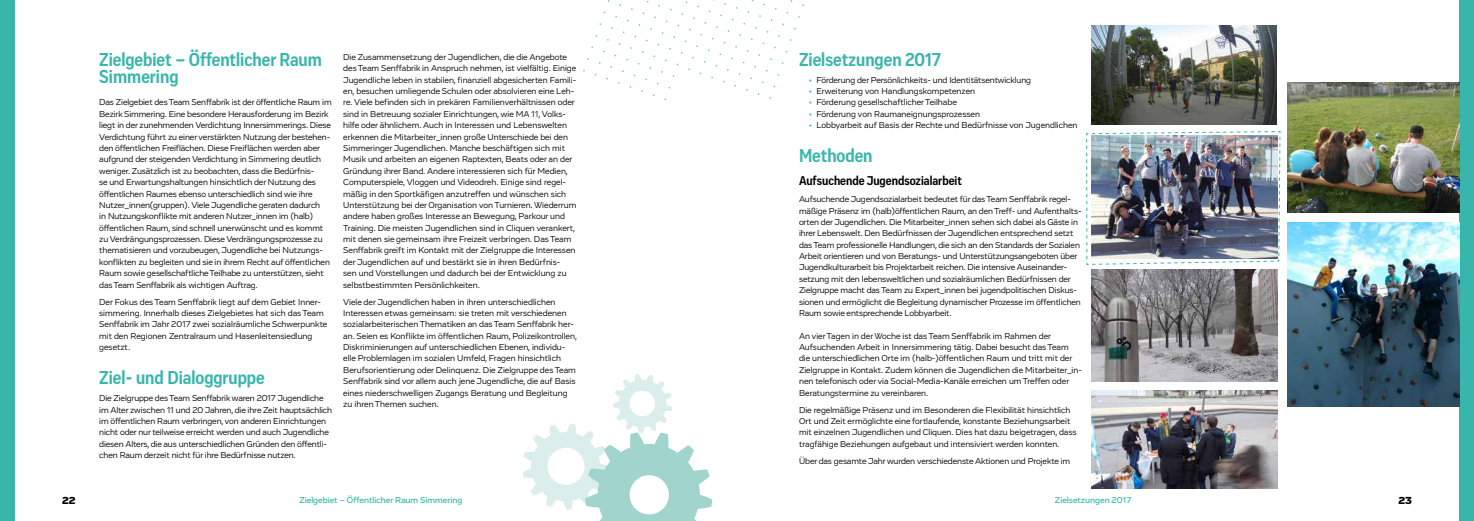
<style>
.page{position:relative;width:1474px;height:521px;background:#fff}
.page>*{position:absolute;margin:0;border:0;box-sizing:border-box;transform-origin:0 0}
.t1{font:700 19.25px/17.5px "Vito Condensed";color:#38b6ab}
.t2{font:700 13.12px "Vito Condensed";color:#000}
.t3{font:900 10.5px "Vito";color:#000}
.t4{font:8.75px/11.4px "Vito";letter-spacing:-.005em;color:#000}
.t5{font:500 8.75px "Vito";color:#38b6ab}
.s1{color:#38b6ab}
</style>
<div class="page">
<div style="left:1458px;top:0;width:15px;height:521px;background:#38b6ab"></div>
<div style="left:0;top:0;width:15px;height:521px;background:#38b6ab"></div>
<svg style="left:523px;top:374px;width:189px;height:147px"></svg>
<img style="left:1287px;top:83px;width:172px;height:129px">
<img style="left:1287px;top:222px;width:172px;height:185px">
<img style="left:1091px;top:25px;width:185px;height:100px">
<img style="left:1091px;top:270px;width:186px;height:111px">
<img style="left:1091px;top:391px;width:186px;height:97px">
<img style="left:1086px;top:131px;width:194px;height:134px">
<h1 class="t1" style="left:99px;top:50px;width:224px">Zielgebiet – Öffentlicher Raum<br>Simmering</h1>
<p class="t4" style="left:99px;top:97px;width:234px">Das Zielgebiet des Team Senffabrik ist der öffentliche Raum im Bezirk Simmering. Eine besondere Herausforderung im Bezirk liegt in der zunehmenden Verdichtung Innersimmerings. Diese Verdichtung führt zu einer verstärkten Nutzung der bestehen&shy;den öffentlichen Freiflächen. Diese Freiflächen werden aber aufgrund der steigenden Verdichtung in Simmering deutlich weniger. Zusätzlich ist zu beobachten, dass die Bedürfnis-<br>se und Erwartungshaltungen hinsichtlich der Nutzung des öffentlichen Raumes ebenso unterschiedlich sind wie ihre Nutzer_innen(gruppen). Viele Jugendliche geraten dadurch<br>in Nutzungskonflikte mit anderen Nutzer_innen im (halb) öffentlichen Raum, sind schnell unerwünscht und es kommt zu Verdrängungsprozessen. Diese Verdrängungsprozesse zu thematisieren und vorzubeugen, Jugendliche bei Nutzungs&shy;konflikten zu begleiten und sie in ihrem Recht auf öffentlichen Raum sowie gesellschaftliche Teilhabe zu unterstützen, sieht das Team Senffabrik als wichtigen Auftrag.</p>
<p class="t4" style="left:99px;top:296px;width:230px">Der Fokus des Team Senffabrik liegt auf dem Gebiet Inner&shy;simmering. Innerhalb dieses Zielgebietes hat sich das Team Senffabrik im Jahr 2017 zwei sozialräumliche Schwerpunkte mit den Regionen Zentralraum und Hasenleitensiedlung gesetzt.</p>
<h1 class="t1" style="left:99px;top:369px;width:167px">Ziel- und Dialoggruppe</h1>
<p class="t4" style="left:99px;top:393px;width:234px">Die Zielgruppe des Team Senffabrik waren 2017 Jugendliche im Alter zwischen 11 und 20 Jahren, die ihre Zeit hauptsächlich im öffentlichen Raum verbringen, von anderen Einrichtungen nicht oder nur teilweise erreicht werden und auch Jugendliche diesen Alters, die aus unterschiedlichen Gründen den öffentli&shy;chen Raum derzeit nicht für ihre Bedürfnisse nutzen.</p>
<p class="t4" style="left:343px;top:51px;width:235px">Die Zusammensetzung der Jugendlichen, die die Angebote des Team Senffabrik in Anspruch nehmen, ist vielfältig. Einige Jugendliche leben in stabilen, finanziell abgesicherten Famili&shy;en, besuchen umliegende Schulen oder absolvieren eine Leh&shy;re. Viele befinden sich in prekären Familienverhältnissen oder sind in Betreuung sozialer Einrichtungen, wie MA 11, Volks&shy;hilfe oder ähnlichem. Auch in Interessen und Lebenswelten erkennen die Mitarbeiter_innen große Unterschiede bei den Simmeringer Jugendlichen. Manche beschäftigen sich mit Musik und arbeiten an eigenen Raptexten, Beats oder an der Gründung ihrer Band. Andere interessieren sich für Medien, Computerspiele, Vloggen und Videodreh. Einige sind regel&shy;mäßig in den Sportkäfigen anzutreffen und wünschen sich Unterstützung bei der Organisation von Turnieren. Wiederrum andere haben großes Interesse an Bewegung, Parkour und Training. Die meisten Jugendlichen sind in Cliquen verankert, mit denen sie gemeinsam ihre Freizeit verbringen. Das Team Senffabrik greift im Kontakt mit der Zielgruppe die Interessen der Jugendlichen auf und bestärkt sie in ihren Bedürfnis-<br>sen und Vorstellungen und dadurch bei der Entwicklung zu selbstbestimmten Persönlichkeiten.</p>
<p class="t4" style="left:343px;top:296px;width:235px">Viele der Jugendlichen haben in ihren unterschiedlichen Interessen etwas gemeinsam: sie treten mit verschiedenen sozialarbeiterischen Thematiken an das Team Senffabrik her&shy;an. Seien es Konflikte im öffentlichen Raum, Polizeikontrollen, Diskriminierungen auf unterschiedlichen Ebenen, individu&shy;elle Problemlagen im sozialen Umfeld, Fragen hinsichtlich Berufsorientierung oder Delinquenz. Die Zielgruppe des Team Senffabrik sind vor allem auch jene Jugendliche, die auf Basis eines niederschwelligen Zugangs Beratung und Begleitung zu ihren Themen suchen.</p>
<h1 class="t1" style="left:799px;top:50px;width:143px">Zielsetzungen 2017</h1>
<p class="t4" style="left:809px;top:74px;width:224px"><span class="s1">•</span> Förderung der Persönlichkeits- und Identitätsentwicklung</p>
<p class="t4" style="left:809px;top:85px;width:168px"><span class="s1">•</span> Erweiterung von Handlungskompetenzen</p>
<p class="t4" style="left:809px;top:97px;width:149px"><span class="s1">•</span> Förderung gesellschaftlicher Teilhabe</p>
<p class="t4" style="left:809px;top:108px;width:173px"><span class="s1">•</span> Förderung von Raumaneignungsprozessen</p>
<p class="t4" style="left:809px;top:120px;width:270px"><span class="s1">•</span> Lobbyarbeit auf Basis der Rechte und Bedürfnisse von Jugendlichen</p>
<h1 class="t1" style="left:799px;top:147px;width:75px">Methoden</h1>
<h2 class="t2" style="left:799px;top:173px;width:164px">Aufsuchende Jugendsozialarbeit</h2>
<p class="t4" style="left:799px;top:194px;width:284px">Aufsuchende Jugendsozialarbeit bedeutet für das Team Senffabrik regel&shy;mäßige Präsenz im (halb)öffentlichen Raum, an den Treff- und Aufenthalts&shy;orten der Jugendlichen. Die Mitarbeiter_innen sehen sich dabei als Gäste in ihrer Lebenswelt. Den Bedürfnissen der Jugendlichen entsprechend setzt das Team professionelle Handlungen, die sich an den Standards der Sozialen Arbeit orientieren und von Beratungs- und Unterstützungsangeboten über Jugendkulturarbeit bis Projektarbeit reichen. Die intensive Auseinander&shy;setzung mit den lebensweltlichen und sozialräumlichen Bedürfnissen der Zielgruppe macht das Team zu Expert_innen bei jugendpolitischen Diskus&shy;sionen und ermöglicht die Begleitung dynamischer Prozesse im öffentlichen Raum sowie entsprechende Lobbyarbeit.</p>
<p class="t4" style="left:799px;top:330px;width:284px">An vier Tagen in der Woche ist das Team Senffabrik im Rahmen der Aufsuchenden Arbeit in Innersimmering tätig. Dabei besucht das Team die unterschiedlichen Orte im (halb-)öffentlichen Raum und tritt mit der Zielgruppe in Kontakt. Zudem können die Jugendlichen die Mitarbeiter_in&shy;nen telefonisch oder via Social-Media-Kanäle erreichen um Treffen oder Beratungstermine zu vereinbaren.</p>
<p class="t4" style="left:799px;top:404px;width:279px">Die regelmäßige Präsenz und im Besonderen die Flexibilität hinsichtlich Ort und Zeit ermöglichte eine fortlaufende, konstante Beziehungsarbeit mit einzelnen Jugendlichen und Cliquen. Dies hat dazu beigetragen, dass tragfähige Beziehungen aufgebaut und intensiviert werden konnten.</p>
<p class="t4" style="left:799px;top:455px;width:273px">Über das gesamte Jahr wurden verschiedenste Aktionen und Projekte im</p>
<p class="t3" style="left:62px;top:494px;width:15px">22</p>
<p class="t5" style="left:299px;top:494px;width:164px">Zielgebiet – Öffentlicher Raum Simmering</p>
<p class="t5" style="left:1055px;top:494px;width:78px">Zielsetzungen 2017</p>
<p class="t3" style="left:1398px;top:494px;width:15px">23</p>
</div>
